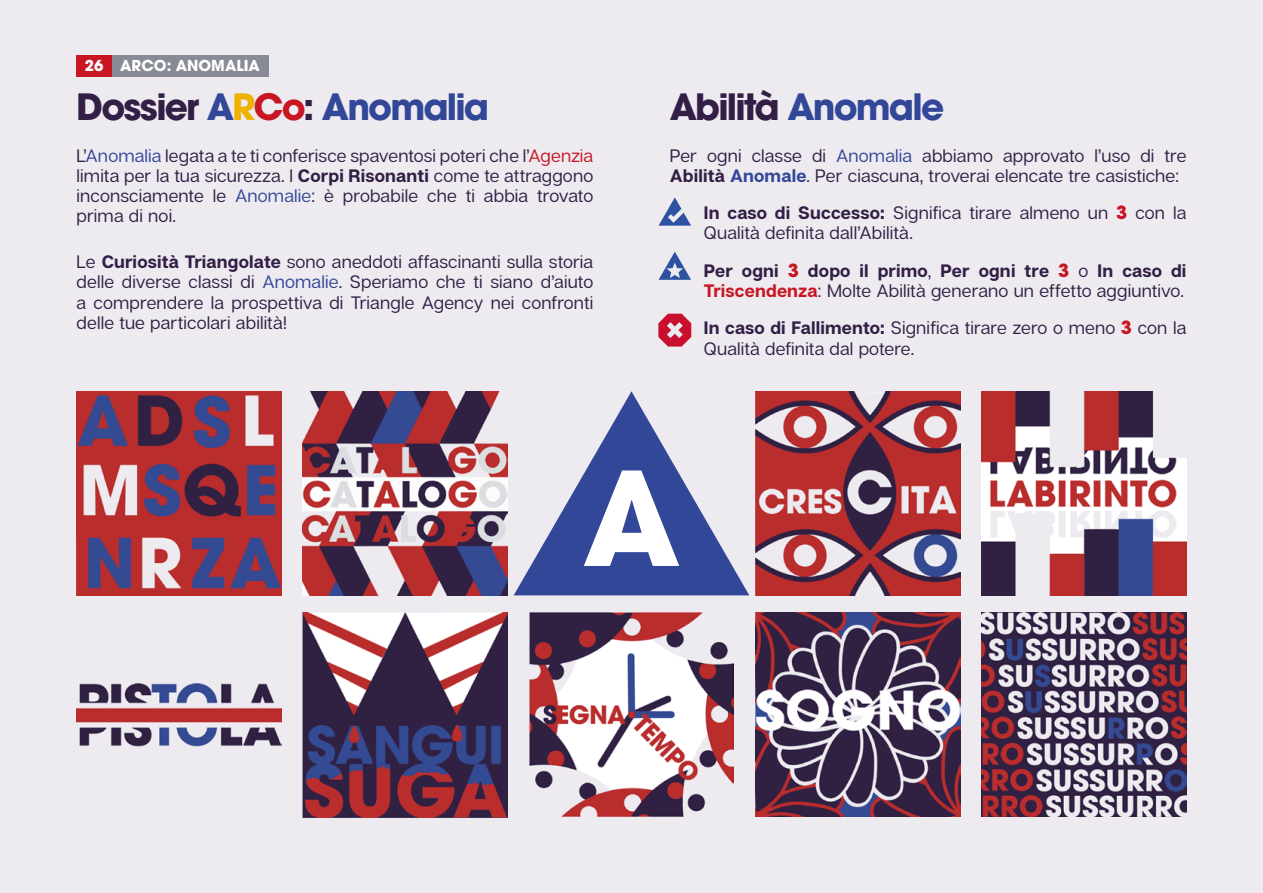
<style>
.page{position:relative;width:1263px;height:893px;background:#edeaf0}
.page>*{position:absolute;margin:0;border:0;box-sizing:border-box;transform-origin:0 0}
.Section_Heading{font:700 129px "ITC Avant Garde Pro";color:#fff}
.Sub-Subheading{font:700 36px "ITC Avant Garde Pro";letter-spacing:-.05em;color:#324797}
.Sub-Subheading-2{font:700 36px "ITC Avant Garde Pro";letter-spacing:-.05em;color:#331f45}
.Main_Body{font:18px/20.2px "Articulat CF";letter-spacing:.01em;color:#331f45}
.t1{font:700 15px "ITC Avant Garde Pro";color:#fff}
.s1{color:#331f45}
.s2{color:#efb100}
.s3{color:#c81623}
.s4{color:#324797}
.s5{font-weight:700}
.s6{font-weight:700;color:#324797}
.s7{font-family:"ITC Avant Garde Pro";font-weight:700;color:#c81623}
.s8{font-weight:700;color:#c81623}
</style>
<div class="page">
<div style="left:77px;top:55px;width:35px;height:22px;background:#c81623"></div>
<div style="left:112px;top:55px;width:156px;height:22px;background:#888b96"></div>
<img style="left:77px;top:391px;width:204px;height:205px">
<img style="left:303px;top:391px;width:204px;height:205px">
<img style="left:756px;top:391px;width:204px;height:204px">
<img style="left:982px;top:391px;width:204px;height:205px">
<img style="left:77px;top:683px;width:204px;height:64px">
<img style="left:303px;top:613px;width:204px;height:204px">
<img style="left:529px;top:612px;width:205px;height:204px">
<img style="left:756px;top:613px;width:204px;height:203px">
<img style="left:982px;top:612px;width:204px;height:204px">
<svg style="left:658px;top:314px;width:33px;height:33px"></svg>
<svg style="left:658px;top:252px;width:33px;height:28px"></svg>
<svg style="left:658px;top:197px;width:33px;height:29px"></svg>
<svg style="left:514px;top:391px;width:235px;height:204px"></svg>
<p class="t1" style="left:85px;top:56px;width:59px">26 ARCo</p>
<p class="t1" style="left:167px;top:56px;width:94px">: Anomalia</p>
<p class="Sub-Subheading" style="left:77px;top:83px;width:414px"><span class="s1">Dossier</span> A<span class="s2">R</span><span class="s3">Co</span><span class="s1">:</span> Anomalia</p>
<p class="Main_Body" style="left:77px;top:146px;width:518px;text-align:justify">L’<span class="s4">Anomalia</span> legata a te ti conferisce spaventosi poteri che l’<span class="s3">Agenzia </span>limita per la tua sicurezza. I <span class="s5">Corpi Risonanti</span> come te attraggono inconsciamente le <span class="s4">Anomalie</span>: è probabile che ti abbia trovato prima di noi.</p>
<p class="Main_Body" style="left:77px;top:252px;width:518px;text-align:justify">Le <span class="s5">Curiosità Triangolate</span> sono aneddoti affascinanti sulla storia delle diverse classi di <span class="s4">Anomalie</span>. Speriamo che ti siano d’aiuto a comprendere la prospettiva di Triangle Agency nei confronti delle tue particolari abilità!</p>
<p class="Sub-Subheading-2" style="left:670px;top:83px;width:276px">Abilità <span class="s4">Anomale</span></p>
<p class="Main_Body" style="left:670px;top:146px;width:518px">Per ogni classe di <span class="s4">Anomalia</span> abbiamo approvato l’uso di tre<br><span class="s5">Abilità</span> <span class="s6">Anomale</span>. Per ciascuna, troverai elencate tre casistiche:</p>
<p class="Main_Body" style="left:704px;top:203px;width:484px"><span class="s5">In caso di Successo:</span> Significa tirare almeno un <span class="s7">3</span> con la<br>Qualità definita dall’Abilità.</p>
<p class="Main_Body" style="left:704px;top:261px;width:484px"><span class="s5">Per ogni</span> <span class="s7">3</span> <span class="s5">dopo il primo</span>, <span class="s5">Per ogni tre</span> <span class="s7">3</span> o <span class="s5">In caso di<br></span><span class="s8">Triscendenza</span>: Molte Abilità generano un effetto aggiuntivo.</p>
<p class="Main_Body" style="left:704px;top:318px;width:484px"><span class="s5">In caso di Fallimento:</span> Significa tirare zero o meno <span class="s7">3</span> con la<br>Qualità definita dal potere.</p>
<p class="Section_Heading" style="left:583px;top:432px;width:99px">A</p>
</div>
